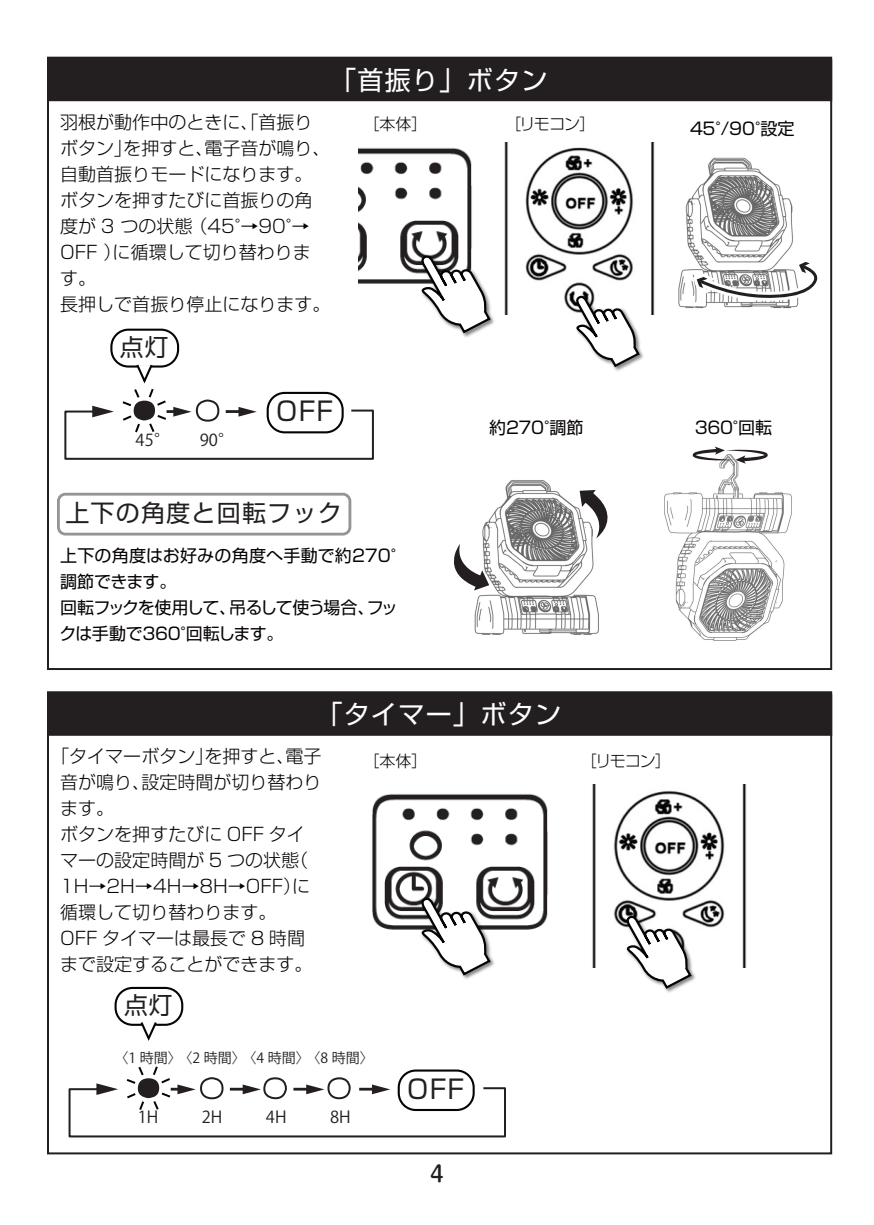
<style>
.page{position:relative;width:874px;height:1225px;background:#fff}
.page>*{position:absolute;margin:0;border:0;box-sizing:border-box;transform-origin:0 0}
.t1{font:26px "Shin Go Pro";letter-spacing:.05em;color:#fff}
.t2{font:26px "Shin Go Pro";letter-spacing:.05em;color:#070304}
.t3{font:24px "Shin Go Pro";letter-spacing:.05em;color:#231f20}
.t4{font:23.6px "Shin Go Pro";color:#070304}
.t5{font:500 21.6px "Shin M Go Pro";color:#231f20}
.t6{font:300 18px/26px "Shin Go Pro";color:#070304}
.t7{font:17px/26px "Shin Go Pro";letter-spacing:-.03em;color:#070304}
.t8{font:16.4px "Koz Go Pr 6 N";color:#231f20}
.t9{font:300 16px "Shin Go Pro";letter-spacing:-.06em;color:#070304}
.t10{font:14px "Koz Go Pr 6 N";color:#231f20}
</style>
<div class="page">
<div style="left:47px;top:59px;width:784px;height:611px;background:#fff;border:2px solid #231f20"></div>
<div style="left:57px;top:493px;width:294px;height:42px;border:3px solid #939598;border-radius:7px"></div>
<div style="left:47px;top:57px;width:784px;height:44px;background:#231f20"></div>
<div style="left:110px;top:329px;width:69px;height:38px;border:2px solid #070304;border-radius:17px"></div>
<svg style="left:64px;top:362px;width:310px;height:98px"></svg>
<img style="left:504px;top:143px;width:151px;height:171px">
<img style="left:572px;top:293px;width:74px;height:78px">
<svg style="left:572px;top:295px;width:69px;height:74px"></svg>
<img style="left:358px;top:147px;width:114px;height:137px">
<img style="left:474px;top:480px;width:125px;height:155px">
<img style="left:678px;top:157px;width:120px;height:152px">
<svg style="left:688px;top:255px;width:130px;height:49px"></svg>
<img style="left:418px;top:252px;width:76px;height:86px">
<svg style="left:417px;top:255px;width:75px;height:80px"></svg>
<img style="left:664px;top:453px;width:128px;height:188px">
<svg style="left:454px;top:544px;width:35px;height:46px"></svg>
<svg style="left:579px;top:490px;width:29px;height:48px"></svg>
<svg style="left:691px;top:446px;width:76px;height:18px"></svg>
<div style="left:47px;top:694px;width:784px;height:460px;background:#fff;border:2px solid #231f20"></div>
<div style="left:47px;top:691px;width:784px;height:45px;background:#231f20;border:2px solid #231f20"></div>
<div style="left:114px;top:987px;width:69px;height:38px;border:2px solid #070304;border-radius:17px"></div>
<svg style="left:139px;top:1022px;width:19px;height:19px"></svg>
<svg style="left:68px;top:1066px;width:438px;height:72px"></svg>
<img style="left:372px;top:793px;width:176px;height:137px">
<img style="left:418px;top:894px;width:79px;height:85px">
<svg style="left:417px;top:897px;width:75px;height:80px"></svg>
<img style="left:592px;top:784px;width:155px;height:183px">
<img style="left:623px;top:912px;width:75px;height:81px">
<svg style="left:622px;top:915px;width:70px;height:75px"></svg>
<p class="t6" style="left:60px;top:107px;width:272px">羽根が動作中のときに、「首振りボタン」を押すと、電子音が鳴り、自動首振りモードになります。ボタンを押すたびに首振りの角度が 3 つの状態（45°→90°→<br>OFF ）に循環して切り替わります。<br>長押しで首振り停止になります。</p>
<h3 class="t4" style="left:120px;top:328px;width:50px">点灯</h3>
<h1 class="t1" style="left:330px;top:58px;width:219px">「首振り」ボタン</h1>
<p class="t9" style="left:504px;top:111px;width:92px">［リモコン］</p>
<p class="t9" style="left:363px;top:111px;width:65px">［本体］</p>
<p class="t7" style="left:687px;top:114px;width:108px">４５°/90°設定</p>
<p class="t8" style="left:136px;top:430px;width:36px">45°</p>
<p class="t8" style="left:199px;top:430px;width:36px">90°</p>
<h1 class="t2" style="left:276px;top:390px;width:58px">OFF</h1>
<p class="t7" style="left:489px;top:412px;width:96px">約２７０°調節</p>
<p class="t7" style="left:692px;top:412px;width:81px">３６０°回転</p>
<h2 class="t3" style="left:65px;top:493px;width:278px">上下の角度と回転フック</h2>
<p class="t7" style="left:59px;top:540px;width:350px">上下の角度はお好みの角度へ手動で約２７０°調節できます。<br>回転フックを使用して、吊るして使う場合、フックは手動で３６０°回転します。</p>
<p class="t6" style="left:60px;top:741px;width:263px;text-indent:-9px">「タイマーボタン」を押すと、電子音が鳴り、設定時間が切り替わります。<br>ボタンを押すたびに OFF タイマーの設定時間が 5 つの状態（<br>1H→2H→4H→8H→OFF）に循環して切り替わります。<br>OFF タイマーは最長で 8 時間まで設定することができます。</p>
<h3 class="t4" style="left:124px;top:986px;width:50px">点灯</h3>
<h1 class="t1" style="left:316px;top:693px;width:246px">「タイマー」ボタン</h1>
<p class="t9" style="left:363px;top:748px;width:65px">［本体］</p>
<p class="t10" style="left:114px;top:1050px;width:261px">〈1 時間〉〈2 時間〉〈4 時間〉〈8 時間〉</p>
<p class="t8" style="left:138px;top:1108px;width:22px">1H</p>
<p class="t8" style="left:202px;top:1108px;width:22px">2H</p>
<p class="t8" style="left:266px;top:1108px;width:22px">4H</p>
<p class="t8" style="left:330px;top:1108px;width:22px">8H</p>
<h1 class="t2" style="left:407px;top:1068px;width:58px">OFF</h1>
<p class="t5" style="left:430px;top:1156px;width:15px">4</p>
<p class="t9" style="left:580px;top:747px;width:92px">［リモコン］</p>
</div>
